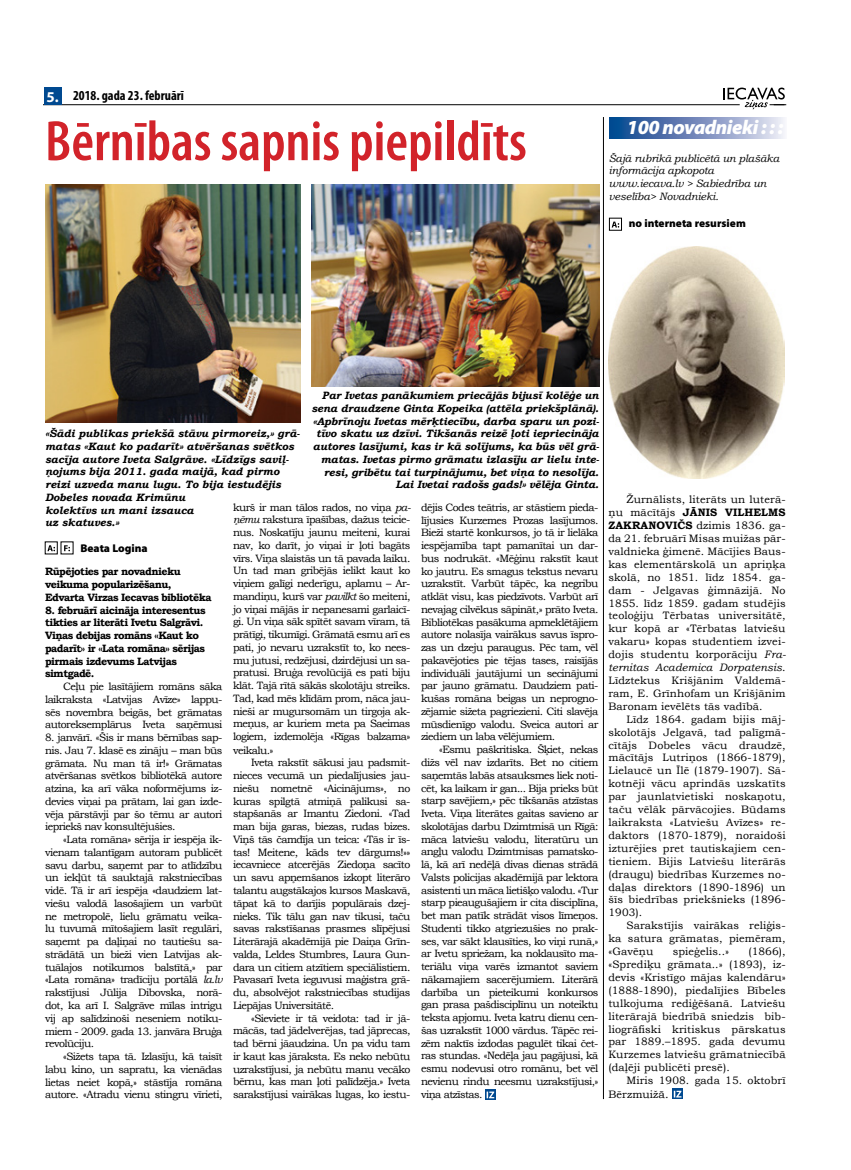
<style>
.page{position:relative;width:851px;height:1170px;background:#fff}
.page>*{position:absolute;margin:0;border:0;box-sizing:border-box;transform-origin:0 0}
.t1{font:600 condensed 57.5px "Myriad Pro";color:#d2232a}
.t2{font:italic 900 20px "Myriad Pro";letter-spacing:-.025em;color:#fff}
.t3{font:700 condensed 13.75px "Myriad Pro";color:#000}
.t4{font:900 11.25px "Myriad Pro";color:#000}
.t5{font:10.75px/12.9px "Bookman Old Style";letter-spacing:.01em;color:#000;text-align:justify}
.t6{font:10.62px/12.8px "Bookman Old Style";letter-spacing:-.05em;color:#000;text-align:justify}
.t7{font:italic 700 10.62px/12.8px "Bookman Old Style";letter-spacing:-.01em;color:#000;text-align:right}
.t8{font:700 10.62px/12.8px "Bookman Old Style";letter-spacing:-.05em;color:#000}
.t9{font:italic 10.62px/12.8px "Bookman Old Style";letter-spacing:-.01em;color:#000}
.s1{font-stretch:normal;font-size:15px;color:#fff}
.s2{font-style:italic}
.s3{font-size:11.25px}
.s4{font-weight:700}
</style>
<div class="page">
<hr style="left:44px;top:104px;width:695px;height:1px;background:#000">
<div style="left:44px;top:87px;width:17px;height:18px;background:#004990"></div>
<svg style="left:723px;top:88px;width:63px;height:22px"></svg>
<div style="left:672px;top:1088px;width:10px;height:10px;background:#004990"></div>
<svg style="left:673px;top:1090px;width:8px;height:7px"></svg>
<div style="left:609px;top:117px;width:177px;height:21px;background:linear-gradient(to right,#023c8a,#ede5f3)"></div>
<svg style="left:47px;top:545px;width:8px;height:6px"></svg>
<svg style="left:64px;top:545px;width:6px;height:6px"></svg>
<hr style="left:603px;top:117px;width:1px;height:981px;background:#000">
<img style="left:45px;top:185px;width:256px;height:237px">
<img style="left:311px;top:184px;width:288px;height:202px">
<div style="left:485px;top:1089px;width:10px;height:10px;background:#004990"></div>
<svg style="left:486px;top:1091px;width:8px;height:7px"></svg>
<img style="left:608px;top:246px;width:176px;height:232px">
<svg style="left:611px;top:221px;width:8px;height:6px"></svg>
<p class="t3" style="left:46px;top:87px;width:139px"><span class="s1">5.</span> 2018. gada 23. februārī</p>
<h1 class="t1" style="left:45px;top:110px;width:483px">Bērnības sapnis piepildīts</h1>
<h2 class="t2" style="left:627px;top:116px;width:158px">100 novadnieki : : :</h2>
<p class="t9" style="left:608px;top:152px;width:172px">Šajā rubrikā publicētā un plašāka informācija apkopota www.iecava.lv &gt; Sabiedrība un veselība&gt; Novadnieki.</p>
<p class="t4" style="left:628px;top:217px;width:118px">no interneta resursiem</p>
<p class="t7" style="left:311px;top:389px;width:289px">Par Ivetas panākumiem priecājās bijusī kolēģe un sena draudzene Ginta Kopeika (attēla priekšplānā). «Apbrīnoju Ivetas mērķtiecību, darba sparu un pozi&shy;tīvo skatu uz dzīvi. Tikšanās reizē ļoti iepriecināja autores lasījumi, kas ir kā solījums, ka būs vēl grā&shy;matas. Ivetas pirmo grāmatu izlasīju ar lielu inte&shy;resi, gribētu tai turpinājumu, bet viņa to nesolīja.<br>Lai Ivetai radošs gads!» vēlēja Ginta.</p>
<p class="t7" style="left:45px;top:427px;width:256px;text-align:left">«Šādi publikas priekšā stāvu pirmoreiz,» grā&shy;matas «Kaut ko padarīt» atvēršanas svētkos sacīja autore Iveta Salgrāve. «Līdzīgs saviļ&shy;ņojums bija 2011. gada maijā, kad pirmo reizi uzveda manu lugu. To bija iestudējis Dobeles novada Krimūnu<br>kolektīvs un mani izsauca<br>uz skatuves.»</p>
<p class="t6" style="left:233px;top:500px;width:179px">kurš ir man tālos rados, no viņa <span class="s2">pa&shy;ņēmu</span> rakstura īpašības, dažus teicie&shy;nus. Noskatīju jaunu meiteni, kurai nav, ko darīt, jo viņai ir ļoti bagāts vīrs. Viņa slaistās un tā pavada laiku.<br>Un tad man gribējās ielikt kaut ko viņiem galīgi nederīgu, aplamu – Ar&shy;mandiņu, kurš var <span class="s2">pavilkt</span> šo meiteni, jo viņai mājās ir nepanesami garlaicī&shy;gi. Un viņa sāk spītēt savam vīram, tā prātīgi, tikumīgi. Grāmatā esmu arī es pati, jo nevaru uzrakstīt to, ko nees&shy;mu jutusi, redzējusi, dzirdējusi un sa&shy;pratusi. Bruģa revolūcijā es pati biju klāt. Tajā rītā sākās skolotāju streiks.<br>Tad, kad mēs klīdām prom, nāca jau&shy;nieši ar mugursomām un tirgoja ak&shy;meņus, ar kuriem meta pa Saeimas logiem, izdemolēja «Rīgas balzama» veikalu.»</p>
<p class="t6" style="left:233px;top:756px;width:179px;text-indent:18px">Iveta rakstīt sākusi jau padsmit&shy;nieces vecumā un piedalījusies jau&shy;niešu nometnē «Aicinājums», no kuras spilgtā atmiņā palikusi sa&shy;stapšanās ar Imantu Ziedoni. «Tad man bija garas, biezas, rudas bizes.<br>Viņš tās čamdīja un teica: «Tās ir īs&shy;tas! Meitene, kāds tev dārgums!»» iecavniece atcerējās Ziedoņa sacīto un savu apņemšanos izkopt literāro talantu augstākajos kursos Maskavā, tāpat kā to darījis populārais dzej&shy;nieks. Tik tālu gan nav tikusi, taču savas rakstīšanas prasmes slīpējusi Literārajā akadēmijā pie Daiņa Grīn&shy;valda, Leldes Stumbres, Laura Gun&shy;dara un citiem atzītiem speciālistiem.<br>Pavasarī Iveta ieguvusi maģistra grā&shy;du, absolvējot rakstniecības studijas Liepājas Universitātē.</p>
<p class="t6" style="left:233px;top:1011px;width:179px;text-indent:18px">«Sieviete ir tā veidota: tad ir jā&shy;mācās, tad jādelverējas, tad jāprecas, tad bērni jāaudzina. Un pa vidu tam ir kaut kas jāraksta. Es neko nebūtu uzrakstījusi, ja nebūtu manu vecāko bērnu, kas man ļoti palīdzēja.» Iveta sarakstījusi vairākas lugas, ko iestu-</p>
<p class="t6" style="left:421px;top:501px;width:179px">dējis Codes teātris, ar stāstiem pieda&shy;lījusies Kurzemes Prozas lasījumos.<br>Bieži startē konkursos, jo tā ir lielāka iespējamība tapt pamanītai un dar&shy;bus nodrukāt. «Mēģinu rakstīt kaut ko jautru. Es smagus tekstus nevaru uzrakstīt. Varbūt tāpēc, ka negribu atklāt visu, kas piedzīvots. Varbūt arī nevajag cilvēkus sāpināt,» prāto Iveta.<br>Bibliotēkas pasākuma apmeklētājiem autore nolasīja vairākus savus īspro&shy;zas un dzeju paraugus. Pēc tam, vēl pakavējoties pie tējas tases, raisījās individuāli jautājumi un secinājumi par jauno grāmatu. Daudziem pati&shy;kušas romāna beigas un neprogno&shy;zējamie sižeta pagriezieni. Citi slavēja mūsdienīgo valodu. Sveica autori ar ziediem un laba vēlējumiem.</p>
<p class="t6" style="left:421px;top:743px;width:179px;text-indent:18px">«Esmu paškritiska. Šķiet, nekas dižs vēl nav izdarīts. Bet no citiem saņemtās labās atsauksmes liek noti&shy;cēt, ka laikam ir gan... Bija prieks būt starp savējiem,» pēc tikšanās atzīstas Iveta. Viņa literātes gaitas savieno ar skolotājas darbu Dzimtmisā un Rīgā: māca latviešu valodu, literatūru un angļu valodu Dzimtmisas pamatsko&shy;lā, kā arī nedēļā divas dienas strādā Valsts policijas akadēmijā par lektora asistenti un māca lietišķo valodu. «Tur starp pieaugušajiem ir cita disciplīna, bet man patīk strādāt visos līmeņos.<br>Studenti tikko atgriezušies no prak&shy;ses, var sākt klausīties, ko viņi runā,» ar Ivetu spriežam, ka noklausīto ma&shy;teriālu viņa varēs izmantot saviem nākamajiem sacerējumiem. Literārā darbība un pieteikumi konkursos gan prasa pašdisciplīnu un noteiktu teksta apjomu. Iveta katru dienu cen&shy;šas uzrakstīt 1000 vārdus. Tāpēc rei&shy;zēm naktīs izdodas pagulēt tikai čet&shy;ras stundas. «Nedēļa jau pagājusi, kā esmu nodevusi otro romānu, bet vēl nevienu rindu neesmu uzrakstījusi,» viņa atzīstas.</p>
<p class="t4" style="left:80px;top:541px;width:69px">Beata Logina</p>
<p class="t8" style="left:45px;top:565px;width:168px">Rūpējoties par novadnieku veikuma popularizēšanu,<br>Edvarta Virzas Iecavas bibliotēka</p>
<p class="t8" style="left:45px;top:603px;width:162px">8. februārī aicināja interesentus tikties ar literāti Ivetu Salgrāvi.<br>Viņas debijas romāns «Kaut ko padarīt» ir «Lata romāna» sērijas pirmais izdevums Latvijas simtgadē.</p>
<p class="t6" style="left:45px;top:680px;width:179px;text-indent:18px">Ceļu pie lasītājiem romāns sāka laikraksta «Latvijas Avīze» lappu&shy;sēs novembra beigās, bet grāmatas autoreksemplārus Iveta saņēmusi</p>
<p class="t6" style="left:45px;top:731px;width:179px">8. janvārī. «Šis ir mans bērnības sap&shy;nis. Jau 7. klasē es zināju – man būs grāmata. Nu man tā ir!» Grāmatas atvēršanas svētkos bibliotēkā autore atzina, ka arī vāka noformējums iz&shy;devies viņai pa prātam, lai gan izde&shy;vēja pārstāvji par šo tēmu ar autori iepriekš nav konsultējušies.</p>
<p class="t6" style="left:45px;top:833px;width:179px;text-indent:18px">«Lata romāna» sērija ir iespēja ik&shy;vienam talantīgam autoram publicēt savu darbu, saņemt par to atlīdzību un iekļūt tā sauktajā rakstniecības vidē. Tā ir arī iespēja «daudziem lat&shy;viešu valodā lasošajiem un varbūt ne metropolē, lielu grāmatu veika&shy;lu tuvumā mītošajiem lasīt regulāri, saņemt pa daļiņai no tautiešu sa&shy;strādātā un bieži vien Latvijas ak&shy;tuālajos notikumos balstītā,» par «Lata romāna» tradīciju portālā <span class="s2">la.lv </span>rakstījusi Jūlija Dibovska, norā&shy;dot, ka arī I. Salgrāve mīlas intrigu vij ap salīdzinoši neseniem notiku&shy;miem - 2009. gada 13. janvāra Bruģa revolūciju.</p>
<p class="t6" style="left:45px;top:1049px;width:179px;text-indent:18px">«Sižets tapa tā. Izlasīju, kā taisīt labu kino, un sapratu, ka vienādas lietas neiet kopā,» stāstīja romāna autore. «Atradu vienu stingru vīrieti,</p>
<p class="t5" style="left:608px;top:493px;width:179px;text-indent:18px"><span class="s3">Ž</span>urnālists, literāts un luterā&shy;ņu mācītājs <span class="s4">JĀNIS VILHELMS ZAKRANOVIČS</span> dzimis 1836. ga&shy;da 21. februārī Misas muižas pār&shy;valdnieka ģimenē. Mācījies Baus&shy;kas elementārskolā un apriņķa skolā, no 1851. līdz 1854. ga&shy;dam - Jelgavas ģimnāzijā. No 1855. līdz 1859. gadam studējis teoloģiju Tērbatas universitātē, kur kopā ar «Tērbatas latviešu vakaru» kopas studentiem izvei&shy;dojis studentu korporāciju <span class="s2">Fra&shy;ternitas Academica Dorpatensis</span>.<br>Līdztekus Krišjānim Valdemā&shy;ram, E. Grīnhofam un Krišjānim Baronam ievēlēts tās vadībā.</p>
<p class="t5" style="left:608px;top:712px;width:179px;text-indent:18px">Līdz 1864. gadam bijis māj&shy;skolotājs Jelgavā, tad palīgmā&shy;cītājs Dobeles vācu draudzē, mācītājs Lutriņos (1866-1879), Lielaucē un Īlē (1879-1907). Sā&shy;kotnēji vācu aprindās uzskatīts par jaunlatvietiski noskaņotu, taču vēlāk pārvācojies. Būdams laikraksta «Latviešu Avīzes» re&shy;daktors (1870-1879), noraidoši izturējies pret tautiskajiem cen&shy;tieniem. Bijis Latviešu literārās (draugu) biedrības Kurzemes no&shy;daļas direktors (1890-1896) un šīs biedrības priekšnieks (1896- 1903).</p>
<p class="t5" style="left:608px;top:919px;width:179px;text-indent:18px">Sarakstījis vairākas reliģis&shy;ka satura grāmatas, piemēram, «Gavēņu</p>
<p class="t5" style="left:672px;top:944px;width:58px">spieģelis..»</p>
<p class="t5" style="left:608px;top:944px;width:179px;text-indent:140px">(1866), «Sprediķu grāmata..» (1893), iz&shy;devis «Kristīgo mājas kalendāru» (1888-1890), piedalījies Bībeles tulkojuma rediģēšanā. Latviešu literārajā biedrībā sniedzis bib&shy;liogrāfiski kritiskus pārskatus par 1889.–1895. gada devumu Kurzemes latviešu grāmatniecībā (daļēji publicēti presē).</p>
<p class="t5" style="left:608px;top:1073px;width:179px;line-height:13.5px;text-indent:18px">Miris 1908. gada 15. oktobrī<br>Bērzmuiž<span class="s3">ā.</span></p>
</div>
